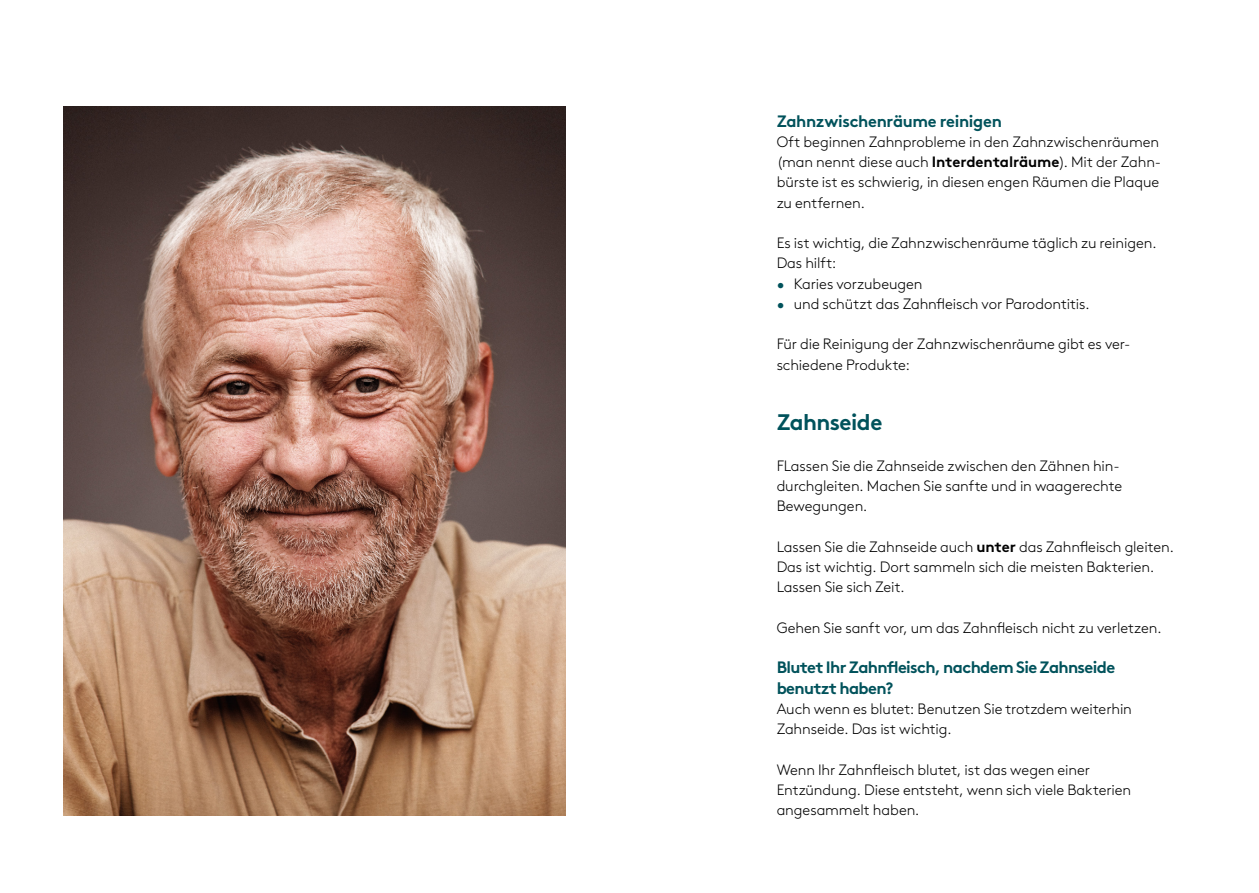
<style>
.page{position:relative;width:1259px;height:893px;background:#fff}
.page>*{position:absolute;margin:0;border:0;box-sizing:border-box;transform-origin:0 0}
.t1{font:700 22.5px "Brown Pro";letter-spacing:-.025em;color:#00525b}
.t2{font:700 16.5px/20.2px "Brown Pro";letter-spacing:-.035em;color:#00525b}
.t3{font:300 15px/20.2px "Brown Pro";letter-spacing:-.005em;color:#000}
.s1{font-weight:700}
.s2{color:#00525b}
</style>
<div class="page">
<img style="left:64px;top:106px;width:502px;height:709px">
<p class="t2" style="left:776px;top:109px;width:227px">Zahnzwischenräume reinigen</p>
<p class="t3" style="left:776px;top:130px;width:386px">Oft beginnen Zahnprobleme in den Zahnzwischenräumen (man nennt diese auch <span class="s1">Interdentalräume</span>). Mit der Zahn&shy;bürste ist es schwierig, in diesen engen Räumen die Plaque zu entfernen.</p>
<p class="t3" style="left:776px;top:232px;width:381px">Es ist wichtig, die Zahnzwischenräume täglich zu reinigen.<br>Das hilft:</p>
<p class="t3" style="left:776px;top:272px;width:147px"><span class="s2">•</span> Karies vorzubeugen</p>
<p class="t3" style="left:776px;top:292px;width:314px"><span class="s2">•</span> und schützt das Zahnfleisch vor Parodontitis.</p>
<p class="t3" style="left:776px;top:333px;width:355px">Für die Reinigung der Zahnzwischenräume gibt es ver&shy;schiedene Produkte:</p>
<h1 class="t1" style="left:776px;top:404px;width:107px">Zahnseide</h1>
<p class="t3" style="left:776px;top:454px;width:347px">FLassen Sie die Zahnseide zwischen den Zähnen hin&shy;durchgleiten. Machen Sie sanfte und in waagerechte<br>Bewegungen.</p>
<p class="t3" style="left:776px;top:535px;width:399px">Lassen Sie die Zahnseide auch <span class="s1">unter</span> das Zahnfleisch gleiten.<br>Das ist wichtig. Dort sammeln sich die meisten Bakterien.<br>Lassen Sie sich Zeit.</p>
<p class="t3" style="left:776px;top:616px;width:386px">Gehen Sie sanft vor, um das Zahnfleisch nicht zu verletzen.</p>
<p class="t2" style="left:776px;top:656px;width:340px">Blutet Ihr Zahnfleisch, nachdem Sie Zahnseide benutzt haben?</p>
<p class="t3" style="left:776px;top:697px;width:357px">Auch wenn es blutet: Benutzen Sie trotzdem weiterhin<br>Zahnseide. Das ist wichtig.</p>
<p class="t3" style="left:776px;top:758px;width:356px">Wenn Ihr Zahnfleisch blutet, ist das wegen einer<br>Entzündung. Diese entsteht, wenn sich viele Bakterien angesammelt haben.</p>
</div>
